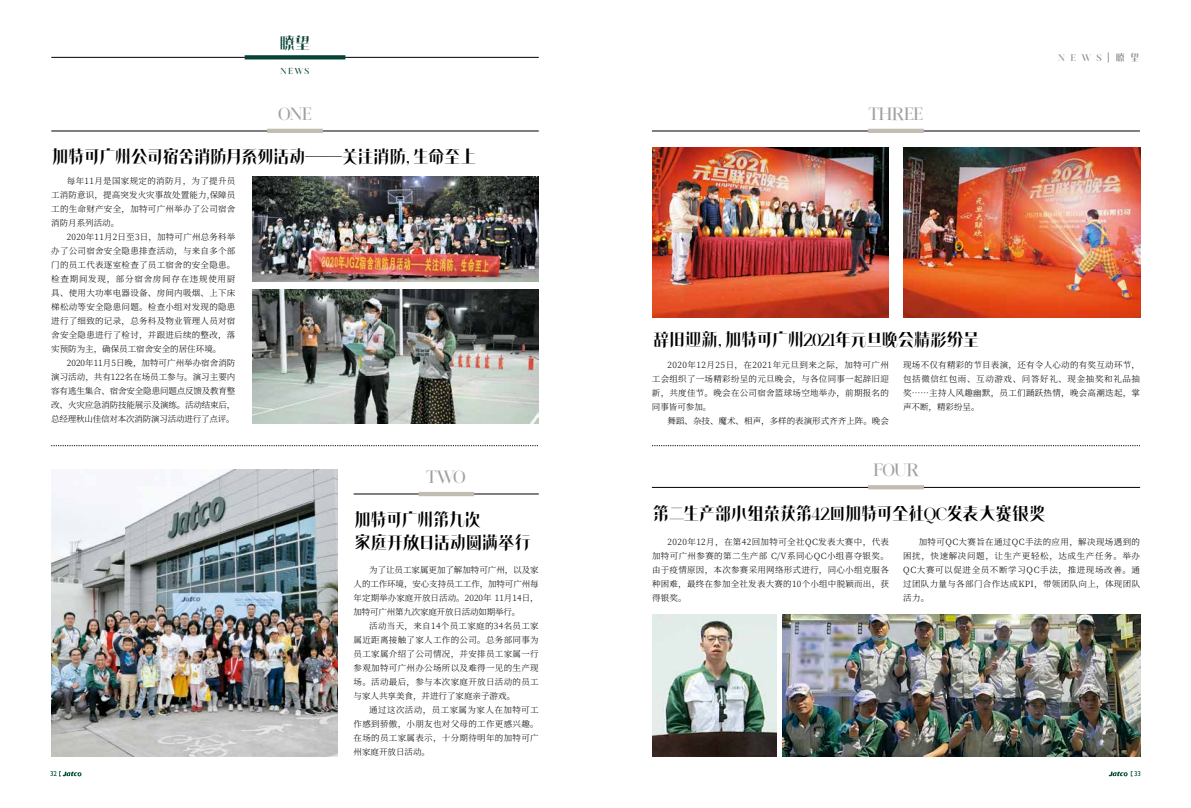
<style>
.page{position:relative;width:1191px;height:808px;background:#fff}
.page>*{position:absolute;margin:0;border:0;box-sizing:border-box;transform-origin:0 0}
.t1{font:18.6px "FZPIAOTS GB1 0";letter-spacing:-.14em;color:#000}
.t2{font:18.6px "FZPIAOTS GB1 0";letter-spacing:-.05em;color:#9fa0a0}
.t3{font:17.1px "FZPIAOTS GB1 0";color:#074237}
.t4{font:10px "FZPIAOTS GB1 0";letter-spacing:.53em;color:#868687}
.t5{font:9.1px "FZPIAOTS GB1 0";color:#074237}
.t6{font:300 8.5px/14px "Source Han Serif CN";letter-spacing:.035em;color:#000;text-align:justify}
.t7{font:300 8.5px "Source Han Serif CN";color:#000}
.t8{font:7px "Gill Sans";color:#004a30}
</style>
<div class="page">
<svg style="left:1108px;top:771px;width:24px;height:6px"></svg>
<svg style="left:59px;top:771px;width:23px;height:6px"></svg>
<img style="left:782px;top:614px;width:358px;height:142px">
<img style="left:652px;top:614px;width:125px;height:142px">
<img style="left:652px;top:148px;width:237px;height:169px">
<img style="left:903px;top:148px;width:237px;height:169px">
<hr style="left:652px;top:131px;width:488px;height:1px;background:#000">
<hr style="left:652px;top:487px;width:488px;height:1px;background:#000">
<hr style="left:353px;top:494px;width:186px;height:1px;background:#000">
<svg style="left:652px;top:445px;width:488px;height:1px"></svg>
<svg style="left:51px;top:445px;width:487px;height:1px"></svg>
<img style="left:252px;top:177px;width:287px;height:104px">
<img style="left:252px;top:289px;width:287px;height:134px">
<hr style="left:868px;top:129px;width:55px;height:4px;background:#c2bdb3">
<hr style="left:868px;top:485px;width:56px;height:4px;background:#c2bdb3">
<hr style="left:418px;top:492px;width:56px;height:4px;background:#c2bdb3">
<img style="left:51px;top:469px;width:287px;height:287px">
<hr style="left:51px;top:131px;width:488px;height:1px;background:#000">
<hr style="left:267px;top:129px;width:56px;height:4px;background:#c2bdb3">
<hr style="left:51px;top:57px;width:488px;height:1px;background:#000">
<svg style="left:245px;top:55px;width:100px;height:4px"></svg>
<h2 class="t3" style="left:278px;top:32px;width:34px">瞭望</h2>
<p class="t5" style="left:280px;top:66px;width:30px">NEWS</p>
<h1 class="t2" style="left:278px;top:102px;width:36px">ONE</h1>
<h1 class="t1" style="left:51px;top:146px;width:428px">加特可广州公司宿舍消防月系列活动——关注消防，生命至上</h1>
<h1 class="t2" style="left:868px;top:102px;width:56px">THREE</h1>
<p class="t4" style="left:1058px;top:51px;width:83px">NEWS|瞭望</p>
<p class="t6" style="left:51px;top:174px;width:186px;text-indent:16px">每年11月是国家规定的消防月，为了提升员工消防意识，提高突发火灾事故处置能力,保障员工的生命财产安全，加特可广州举办了公司宿舍消防月系列活动。</p>
<p class="t6" style="left:51px;top:230px;width:186px;text-indent:16px">2020年11月2日至3日，加特可广州总务科举办了公司宿舍安全隐患排查活动，与来自多个部门的员工代表逐室检查了员工宿舍的安全隐患。检查期间发现，部分宿舍房间存在违规使用厨具、使用大功率电器设备、房间内吸烟、上下床梯松动等安全隐患问题。检查小组对发现的隐患进行了细致的记录，总务科及物业管理人员对宿舍安全隐患进行了检讨，并跟进后续的整改，落实预防为主，确保员工宿舍安全的居住环境。</p>
<p class="t6" style="left:51px;top:356px;width:186px;text-indent:16px">2020年11月5日晚，加特可广州举办宿舍消防演习活动，共有122名在场员工参与。演习主要内容有逃生集合、宿舍安全隐患问题点反馈及教育整改、火灾应急消防技能展示及演练。活动结束后，总经理秋山佳信对本次消防演习活动进行了点评。</p>
<p class="t6" style="left:652px;top:358px;width:238px;text-indent:16px">2020年12月25日，在2021年元旦到来之际，加特可广州工会组织了一场精彩纷呈的元旦晚会，与各位同事一起辞旧迎新，共度佳节。晚会在公司宿舍篮球场空地举办，前期报名的同事皆可参加。</p>
<h1 class="t1" style="left:652px;top:329px;width:330px">辞旧迎新，加特可广州2021年元旦晚会精彩纷呈</h1>
<p class="t6" style="left:903px;top:358px;width:238px">现场不仅有精彩的节目表演，还有令人心动的有奖互动环节，包括微信红包雨、互动游戏、问答好礼、现金抽奖和礼品抽奖……主持人风趣幽默，员工们踊跃热情，晚会高潮迭起，掌声不断，精彩纷呈。</p>
<p class="t7" style="left:667px;top:416px;width:223px">舞蹈、杂技、魔术、相声，多样的表演形式齐齐上阵。晚会</p>
<h1 class="t2" style="left:426px;top:465px;width:42px">TWO</h1>
<h1 class="t2" style="left:873px;top:458px;width:47px">FOUR</h1>
<h1 class="t1" style="left:353px;top:509px;width:130px">加特可广州第九次</h1>
<h1 class="t1" style="left:652px;top:502px;width:396px">第二生产部小组荣获第42回加特可全社QC发表大赛银奖</h1>
<h1 class="t1" style="left:353px;top:531px;width:180px">家庭开放日活动圆满举行</h1>
<p class="t6" style="left:652px;top:535px;width:238px;text-indent:16px">2020年12月，在第42回加特可全社QC发表大赛中，代表加特可广州参赛的第二生产部 C/V系同心QC小组喜夺银奖。由于疫情原因，本次参赛采用网络形式进行，同心小组克服各种困难，最终在参加全社发表大赛的10个小组中脱颖而出，获得银奖。</p>
<p class="t6" style="left:903px;top:535px;width:238px;text-indent:16px">加特可QC大赛旨在通过QC手法的应用，解决现场遇到的困扰，快速解决问题，让生产更轻松，达成生产任务。举办QC大赛可以促进全员不断学习QC手法，推进现场改善。通过团队力量与各部门合作达成KPI，带领团队向上，体现团队活力。</p>
<p class="t6" style="left:353px;top:563px;width:187px;text-indent:16px">为了让员工家属更加了解加特可广州，以及家人的工作环境，安心支持员工工作，加特可广州每年定期举办家庭开放日活动。2020年 11月14日，加特可广州第九次家庭开放日活动如期举行。</p>
<p class="t6" style="left:353px;top:619px;width:187px;text-indent:16px">活动当天，来自14个员工家庭的34名员工家属近距离接触了家人工作的公司。总务部同事为员工家属介绍了公司情况，并安排员工家属一行参观加特可广州办公场所以及难得一见的生产现场。活动最后，参与本次家庭开放日活动的员工与家人共享美食，并进行了家庭亲子游戏。</p>
<p class="t6" style="left:353px;top:703px;width:187px;text-indent:16px">通过这次活动，员工家属为家人在加特可工作感到骄傲，小朋友也对父母的工作更感兴趣。在场的员工家属表示，十分期待明年的加特可广州家庭开放日活动。</p>
<p class="t8" style="left:50px;top:770px;width:8px">32</p>
<p class="t8" style="left:1134px;top:770px;width:8px">33</p>
</div>
